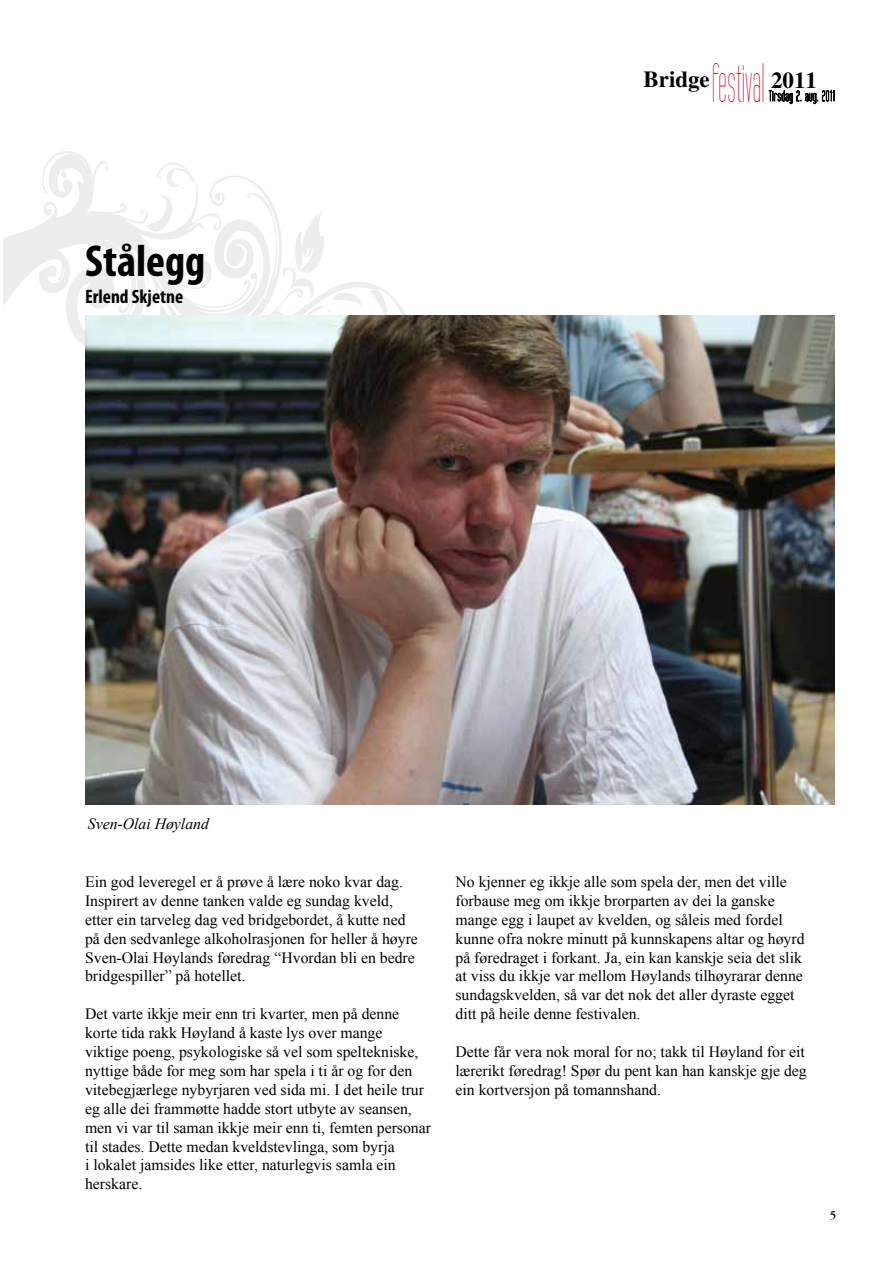
<style>
.page{position:relative;width:893px;height:1263px;background:#fff}
.page>*{position:absolute;margin:0;border:0;box-sizing:border-box;transform-origin:0 0}
.t1{font:56.7px "Tall Films";color:#cf051d;scale:.68 1}
.t2{font:700 condensed 45px "Myriad Pro";color:#000}
.t3{font:700 22.95px "Times";color:#000}
.t4{font:700 condensed 19.5px "Myriad Pro";color:#000}
.t5{font:15.75px/18.9px "Times New Roman";color:#000}
.t6{font:italic 15.75px "Times New Roman";color:#000}
.t7{font:12px "Garamond IT Cby BT";color:#000}
</style>
<div class="page">
<svg style="left:3px;top:151px;width:403px;height:195px"></svg>
<svg style="left:769px;top:90px;width:65px;height:14px"></svg>
<img style="left:85px;top:315px;width:750px;height:490px">
<h2 class="t2" style="left:85px;top:236px;width:122px">Stålegg</h2>
<p class="t4" style="left:85px;top:286px;width:100px">Erlend Skjetne</p>
<h3 class="t3" style="left:643px;top:65px;width:68px">Bridge</h3>
<h1 class="t1" style="left:712px;top:56px;width:79px">festival</h1>
<h3 class="t3" style="left:771px;top:67px;width:47px">2011</h3>
<p class="t6" style="left:88px;top:814px;width:123px">Sven-Olai Høyland</p>
<p class="t5" style="left:85px;top:872px;width:334px">Ein god leveregel er å prøve å lære noko kvar dag.<br>Inspirert av denne tanken valde eg sundag kveld, etter ein tarveleg dag ved bridgebordet, å kutte ned på den sedvanlege alkoholrasjonen for heller å høyre Sven-Olai Høylands føredrag “Hvordan bli en bedre bridgespiller” på hotellet.</p>
<p class="t5" style="left:85px;top:1004px;width:348px">Det varte ikkje meir enn tri kvarter, men på denne korte tida rakk Høyland å kaste lys over mange<br>viktige poeng, psykologiske så vel som speltekniske, nyttige både for meg som har spela i ti år og for den vitebegjærlege nybyrjaren ved sida mi. I det heile trur eg alle dei frammøtte hadde stort utbyte av seansen, men vi var til saman ikkje meir enn ti, femten personar til stades. Dette medan kveldstevlinga, som byrja<br>i lokalet jamsides like etter, naturlegvis samla ein herskare.</p>
<p class="t5" style="left:455px;top:872px;width:351px">No kjenner eg ikkje alle som spela der, men det ville forbause meg om ikkje brorparten av dei la ganske mange egg i laupet av kvelden, og såleis med fordel kunne ofra nokre minutt på kunnskapens altar og høyrd på føredraget i forkant. Ja, ein kan kanskje seia det slik at viss du ikkje var mellom Høylands tilhøyrarar denne sundagskvelden, så var det nok det aller dyraste egget ditt på heile denne festivalen.</p>
<p class="t5" style="left:455px;top:1042px;width:353px;text-align:justify">Dette får vera nok moral for no; takk til Høyland for eit lærerikt føredrag! Spør du pent kan han kanskje gje deg ein kortversjon på tomannshand.</p>
<p class="t7" style="left:830px;top:1208px;width:8px">5</p>
</div>
